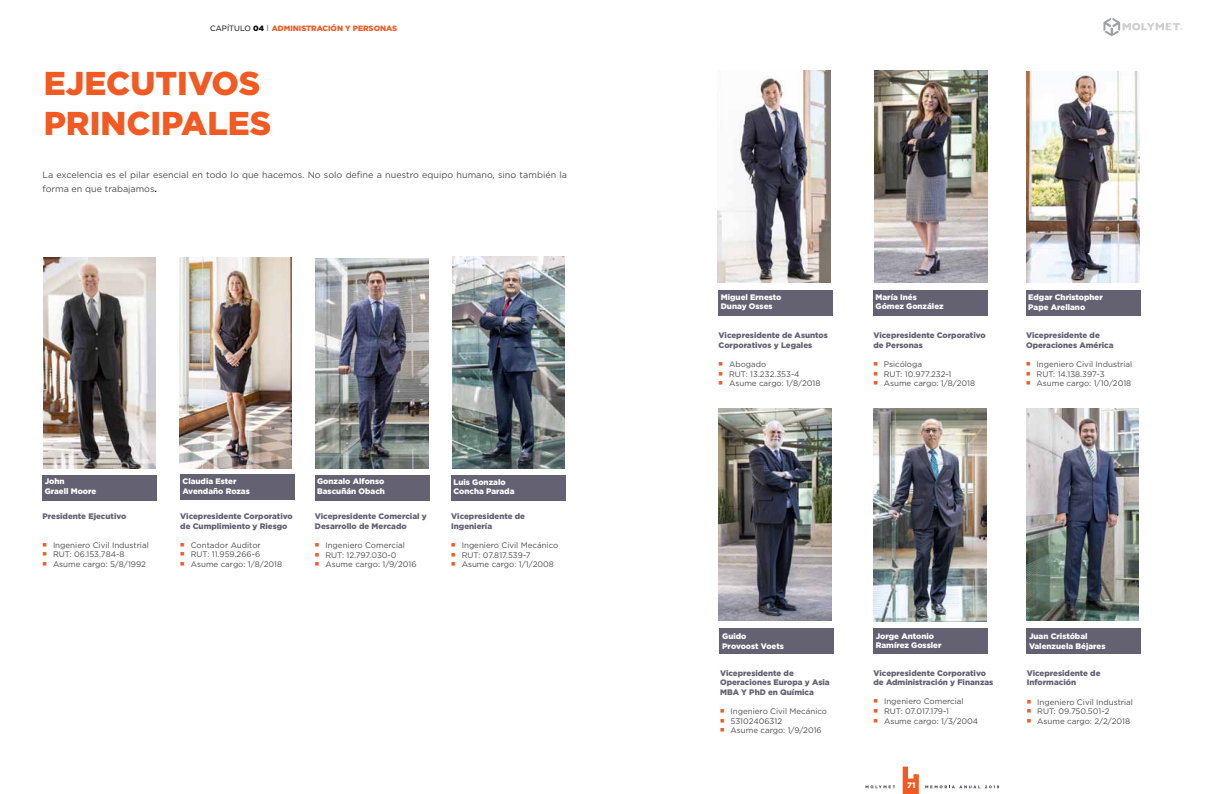
<style>
.page{position:relative;width:1219px;height:794px;background:#fff}
.page>*{position:absolute;margin:0;border:0;box-sizing:border-box;transform-origin:0 0}
.t1{font:900 33px/39.6px "Gotham";color:#f15a22}
.t2{font:9px/14.4px "Gotham";color:#4d4d4f}
.t3{font:8px "Gotham";color:#4d4d4f}
.t4{font:900 8px/9.6px "Gotham";color:#636172}
.t5{font:900 8px/9.6px "Gotham";color:#fff}
.t6{font:900 7.7px "Gotham";color:#f15a22}
.s1{font-weight:400;color:#000}
.s2{color:#000}
.s3{font-weight:400;font-size:12px;color:#8a8c8e}
.s4{font-family:"Cambria";font-size:12px;color:#000}
.s5{color:#f15a22}
</style>
<div class="page">
<svg style="left:903px;top:766px;width:16px;height:28px"></svg>
<svg style="left:925px;top:785px;width:74px;height:3px"></svg>
<svg style="left:865px;top:785px;width:30px;height:3px"></svg>
<svg style="left:1103px;top:18px;width:80px;height:18px"></svg>
<img style="left:875px;top:71px;width:112px;height:212px">
<div style="left:873px;top:290px;width:114px;height:26px;background:#636172"></div>
<div style="left:43px;top:474px;width:114px;height:26px;background:#636172"></div>
<img style="left:43px;top:257px;width:113px;height:211px">
<div style="left:873px;top:627px;width:115px;height:26px;background:#636172"></div>
<img style="left:874px;top:409px;width:112px;height:212px">
<div style="left:1026px;top:290px;width:114px;height:26px;background:#636172"></div>
<img style="left:1027px;top:71px;width:112px;height:212px">
<div style="left:719px;top:290px;width:114px;height:26px;background:#636172"></div>
<img style="left:718px;top:71px;width:112px;height:212px">
<div style="left:315px;top:475px;width:114px;height:26px;background:#636172"></div>
<img style="left:316px;top:258px;width:112px;height:210px">
<div style="left:180px;top:474px;width:114px;height:26px;background:#636172"></div>
<img style="left:179px;top:257px;width:113px;height:211px">
<img style="left:452px;top:256px;width:113px;height:212px">
<div style="left:451px;top:475px;width:114px;height:26px;background:#636172"></div>
<img style="left:1026px;top:409px;width:112px;height:212px">
<div style="left:1026px;top:628px;width:114px;height:26px;background:#636172"></div>
<img style="left:719px;top:409px;width:112px;height:212px">
<div style="left:719px;top:628px;width:114px;height:26px;background:#636172"></div>
<p class="t6" style="left:210px;top:23px;width:188px"><span class="s1">CAPÍTULO</span> <span class="s2">04</span> <span class="s3">ı</span> ADMINISTRACIÓN Y PERSONAS</p>
<h1 class="t1" style="left:44px;top:63px;width:229px">EJECUTIVOS<br>PRINCIPALES</h1>
<p class="t2" style="left:43px;top:167px;width:526px">La excelencia es el pilar esencial en todo lo que hacemos. No solo define a nuestro equipo humano, sino también la forma en que trabajamos<span class="s4">.</span></p>
<p class="t5" style="left:45px;top:476px;width:53px">John<br>Graell Moore</p>
<p class="t4" style="left:43px;top:511px;width:85px">Presidente Ejecutivo</p>
<p class="t3" style="left:43px;top:540px;width:108px"><span class="s5">■</span> Ingeniero Civil Industrial</p>
<p class="t3" style="left:43px;top:549px;width:83px"><span class="s5">■</span> RUT: 06.153.784-8</p>
<p class="t3" style="left:43px;top:559px;width:105px"><span class="s5">■</span> Asume cargo: 5/8/1992</p>
<p class="t5" style="left:182px;top:476px;width:69px">Claudia Ester<br>Avendaño Rozas</p>
<p class="t4" style="left:180px;top:511px;width:114px">Vicepresidente Corporativo de Cumplimiento y Riesgo</p>
<p class="t3" style="left:180px;top:540px;width:82px"><span class="s5">■</span> Contador Auditor</p>
<p class="t3" style="left:180px;top:549px;width:81px"><span class="s5">■</span> RUT: 11.959.266-6</p>
<p class="t3" style="left:180px;top:559px;width:103px"><span class="s5">■</span> Asume cargo: 1/8/2018</p>
<p class="t5" style="left:317px;top:477px;width:69px">Gonzalo Alfonso<br>Bascuñán Obach</p>
<p class="t4" style="left:315px;top:511px;width:113px">Vicepresidente Comercial y<br>Desarrollo de Mercado</p>
<p class="t3" style="left:315px;top:540px;width:91px"><span class="s5">■</span> Ingeniero Comercial</p>
<p class="t3" style="left:315px;top:550px;width:83px"><span class="s5">■</span> RUT: 12.797.030-0</p>
<p class="t3" style="left:315px;top:559px;width:103px"><span class="s5">■</span> Asume cargo: 1/9/2016</p>
<p class="t5" style="left:453px;top:477px;width:62px">Luis Gonzalo<br>Concha Parada</p>
<p class="t4" style="left:451px;top:512px;width:75px">Vicepresidente de<br>Ingeniería</p>
<p class="t3" style="left:451px;top:540px;width:109px"><span class="s5">■</span> Ingeniero Civil Mecánico</p>
<p class="t3" style="left:451px;top:550px;width:81px"><span class="s5">■</span> RUT: 07.817.539-7</p>
<p class="t3" style="left:451px;top:559px;width:104px"><span class="s5">■</span> Asume cargo: 1/1/2008</p>
<p class="t5" style="left:721px;top:292px;width:62px">Miguel Ernesto<br>Dunay Osses</p>
<p class="t4" style="left:719px;top:330px;width:111px">Vicepresidente de Asuntos<br>Corporativos y Legales</p>
<p class="t3" style="left:719px;top:359px;width:49px"><span class="s5">■</span> Abogado</p>
<p class="t3" style="left:719px;top:369px;width:83px"><span class="s5">■</span> RUT: 13.232.353-4</p>
<p class="t3" style="left:719px;top:378px;width:103px"><span class="s5">■</span> Asume cargo: 1/8/2018</p>
<p class="t5" style="left:875px;top:292px;width:70px">María Inés<br>Gómez González</p>
<p class="t4" style="left:873px;top:330px;width:114px">Vicepresidente Corporativo de Personas</p>
<p class="t3" style="left:873px;top:359px;width:50px"><span class="s5">■</span> Psicóloga</p>
<p class="t3" style="left:873px;top:369px;width:80px"><span class="s5">■</span> RUT: 10.977.232-1</p>
<p class="t3" style="left:873px;top:378px;width:103px"><span class="s5">■</span> Asume cargo: 1/8/2018</p>
<p class="t5" style="left:1028px;top:292px;width:76px">Edgar Christopher<br>Pape Arellano</p>
<p class="t4" style="left:1026px;top:331px;width:89px">Vicepresidente de<br>Operaciones América</p>
<p class="t3" style="left:1026px;top:359px;width:108px"><span class="s5">■</span> Ingeniero Civil Industrial</p>
<p class="t3" style="left:1026px;top:369px;width:80px"><span class="s5">■</span> RUT: 14.138.397-3</p>
<p class="t3" style="left:1026px;top:378px;width:107px"><span class="s5">■</span> Asume cargo: 1/10/2018</p>
<p class="t5" style="left:722px;top:631px;width:63px">Guido<br>Provoost Voets</p>
<p class="t4" style="left:720px;top:668px;width:111px">Vicepresidente de<br>Operaciones Europa y Asia<br>MBA Y PhD en Química</p>
<p class="t3" style="left:720px;top:706px;width:109px"><span class="s5">■</span> Ingeniero Civil Mecánico</p>
<p class="t3" style="left:720px;top:716px;width:64px"><span class="s5">■</span> 53102406312</p>
<p class="t3" style="left:720px;top:725px;width:103px"><span class="s5">■</span> Asume cargo: 1/9/2016</p>
<p class="t5" style="left:876px;top:631px;width:67px">Jorge Antonio<br>Ramírez Gossler</p>
<p class="t4" style="left:873px;top:668px;width:121px">Vicepresidente Corporativo de Administración y Finanzas</p>
<p class="t3" style="left:873px;top:696px;width:91px"><span class="s5">■</span> Ingeniero Comercial</p>
<p class="t3" style="left:873px;top:706px;width:77px"><span class="s5">■</span> RUT: 07.017.179-1</p>
<p class="t3" style="left:873px;top:715px;width:106px"><span class="s5">■</span> Asume cargo: 1/3/2004</p>
<p class="t5" style="left:907px;top:780px;width:10px">71</p>
<p class="t5" style="left:1029px;top:631px;width:78px">Juan Cristóbal<br>Valenzuela Béjares</p>
<p class="t4" style="left:1027px;top:668px;width:75px">Vicepresidente de<br>Información</p>
<p class="t3" style="left:1027px;top:696px;width:108px"><span class="s5">■</span> Ingeniero Civil Industrial</p>
<p class="t3" style="left:1027px;top:706px;width:84px"><span class="s5">■</span> RUT: 09.750.501-2</p>
<p class="t3" style="left:1027px;top:716px;width:105px"><span class="s5">■</span> Asume cargo: 2/2/2018</p>
</div>
